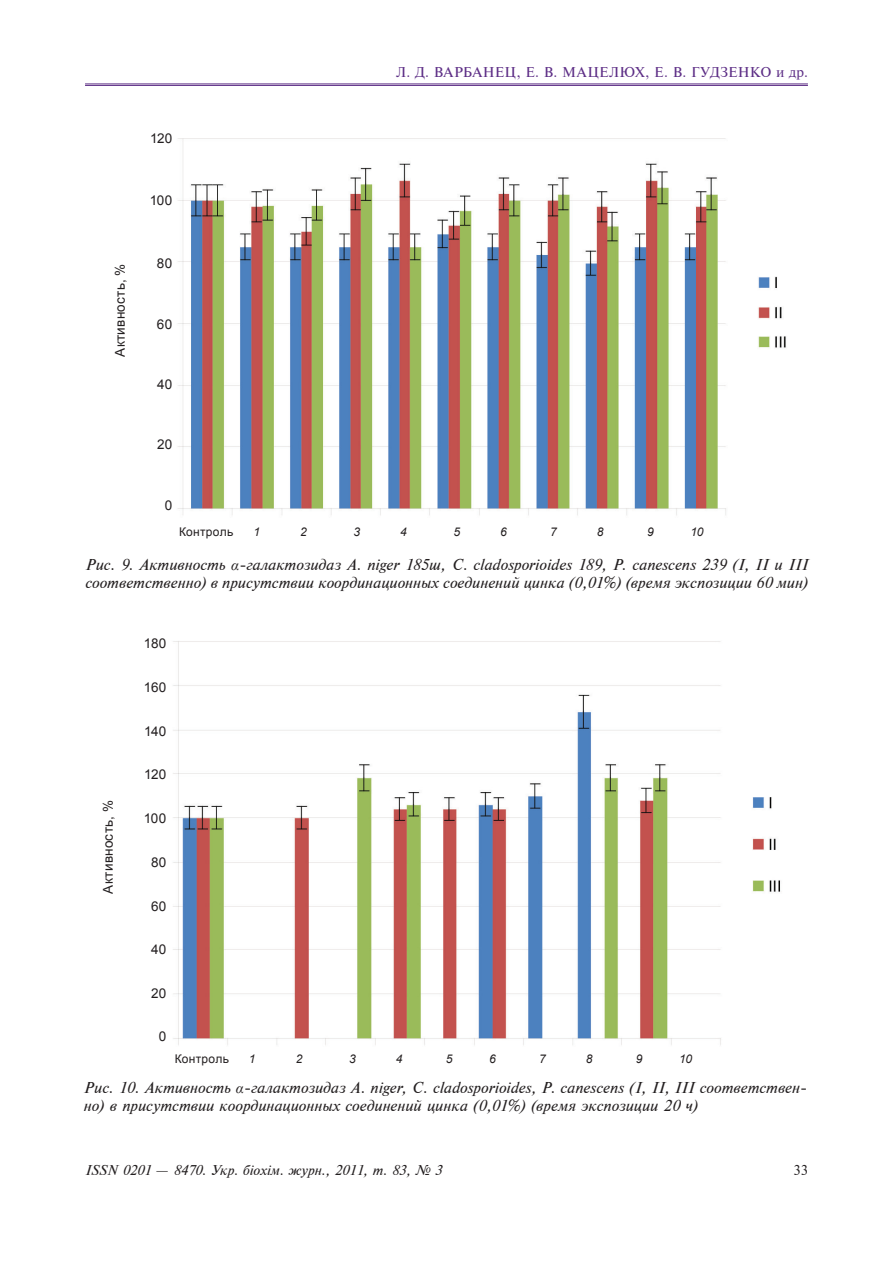
<style>
.page{position:relative;width:893px;height:1263px;background:#fff}
.page>*{position:absolute;margin:0;border:0;box-sizing:border-box;transform-origin:0 0}
.t1{font:15px/18px "Newton C Italic";color:#231f20}
.t2{font:13.5px "Arial";letter-spacing:.02em;color:#231f20}
.t3{font:13.5px "Newton C Italic";color:#231f20}
.t4{font:13.5px "Newton C";letter-spacing:.02em;color:#5d2e86}
.t5{font:13.5px "Newton C";color:#231f20}
.t6{font:italic 12px "Arial";color:#231f20}
.t7{font:12px "Arial";letter-spacing:.025em;color:#231f20}
.s1{font-family:"Times New Roman";font-style:italic}
.s2{font-family:"Newton C"}
</style>
<div class="page">
<hr style="left:85px;top:84px;width:723px;height:1px;background:#5d2e86">
<hr style="left:85px;top:85px;width:723px;height:1px;background:#5d2e86">
<img style="left:178px;top:138px;width:608px;height:378px">
<img style="left:173px;top:641px;width:608px;height:404px">
<p class="t2" style="left:111px;top:357px;width:95px;rotate:-90deg">Активность, %</p>
<p class="t4" style="left:396px;top:65px;width:59px">Л. Д. Варбанец</p>
<p class="t4" style="left:516px;top:65px;width:73px">, Е. В. Мацел</p>
<p class="t4" style="left:620px;top:65px;width:92px">юх, Е. В. Гудзенко</p>
<p class="t4" style="left:776px;top:65px;width:33px">и др.</p>
<p class="t2" style="left:150px;top:129px;width:24px">120</p>
<p class="t2" style="left:150px;top:192px;width:24px">100</p>
<p class="t2" style="left:157px;top:254px;width:17px">80</p>
<p class="t2" style="left:157px;top:316px;width:17px">60</p>
<p class="t2" style="left:157px;top:375px;width:17px">40</p>
<p class="t2" style="left:157px;top:436px;width:17px">20</p>
<p class="t2" style="left:165px;top:496px;width:9px">0</p>
<p class="t7" style="left:179px;top:524px;width:56px">Контроль</p>
<p class="t6" style="left:253px;top:524px;width:8px">1</p>
<p class="t6" style="left:300px;top:524px;width:8px">2</p>
<p class="t6" style="left:353px;top:524px;width:8px">3</p>
<p class="t6" style="left:400px;top:524px;width:8px">4</p>
<p class="t6" style="left:453px;top:524px;width:8px">5</p>
<p class="t6" style="left:500px;top:524px;width:8px">6</p>
<p class="t6" style="left:550px;top:524px;width:8px">7</p>
<p class="t6" style="left:597px;top:524px;width:8px">8</p>
<p class="t6" style="left:647px;top:524px;width:8px">9</p>
<p class="t6" style="left:690px;top:524px;width:14px">10</p>
<p class="t1" style="left:85px;top:555px;width:724px">Рис. 9. Активность <span class="s1">α</span>-галактозидаз A. niger 185ш, C. cladosporioides 189, P. canescens 239 (I, II и III соответственно) в присутствии координационных соединений цинка (0,01%) (время экспозиции 60 мин)</p>
<p class="t2" style="left:144px;top:635px;width:24px">180</p>
<p class="t2" style="left:144px;top:678px;width:24px">160</p>
<p class="t2" style="left:144px;top:722px;width:24px">140</p>
<p class="t2" style="left:99px;top:893px;width:95px;rotate:-90deg">Активность, %</p>
<p class="t2" style="left:144px;top:766px;width:24px">120</p>
<p class="t2" style="left:144px;top:810px;width:24px">100</p>
<p class="t2" style="left:151px;top:853px;width:17px">80</p>
<p class="t2" style="left:151px;top:897px;width:17px">60</p>
<p class="t2" style="left:151px;top:941px;width:17px">40</p>
<p class="t2" style="left:151px;top:984px;width:17px">20</p>
<p class="t2" style="left:159px;top:1028px;width:9px">0</p>
<p class="t7" style="left:175px;top:1050px;width:56px">Контроль</p>
<p class="t6" style="left:249px;top:1050px;width:8px">1</p>
<p class="t6" style="left:296px;top:1050px;width:8px">2</p>
<p class="t6" style="left:349px;top:1050px;width:8px">3</p>
<p class="t6" style="left:396px;top:1050px;width:8px">4</p>
<p class="t6" style="left:446px;top:1050px;width:8px">5</p>
<p class="t6" style="left:489px;top:1050px;width:8px">6</p>
<p class="t6" style="left:539px;top:1050px;width:8px">7</p>
<p class="t6" style="left:586px;top:1050px;width:8px">8</p>
<p class="t6" style="left:636px;top:1050px;width:8px">9</p>
<p class="t6" style="left:679px;top:1050px;width:14px">10</p>
<p class="t1" style="left:84px;top:1078px;width:724px">Рис. 10. Активность <span class="s1">α</span>-галактозидаз A. niger, C. cladosporioides, P. canescens (I, II, III соответствен&shy;но) в присутствии координационных соединений цинка (0,01%) (время экспозиции 20 ч)</p>
<p class="t3" style="left:85px;top:1163px;width:358px">ISSN 0201 <span class="s2">—</span> 8470. Укр. біохім. журн., 2011, т. 83, № 3</p>
<p class="t5" style="left:794px;top:1163px;width:16px">33</p>
</div>
